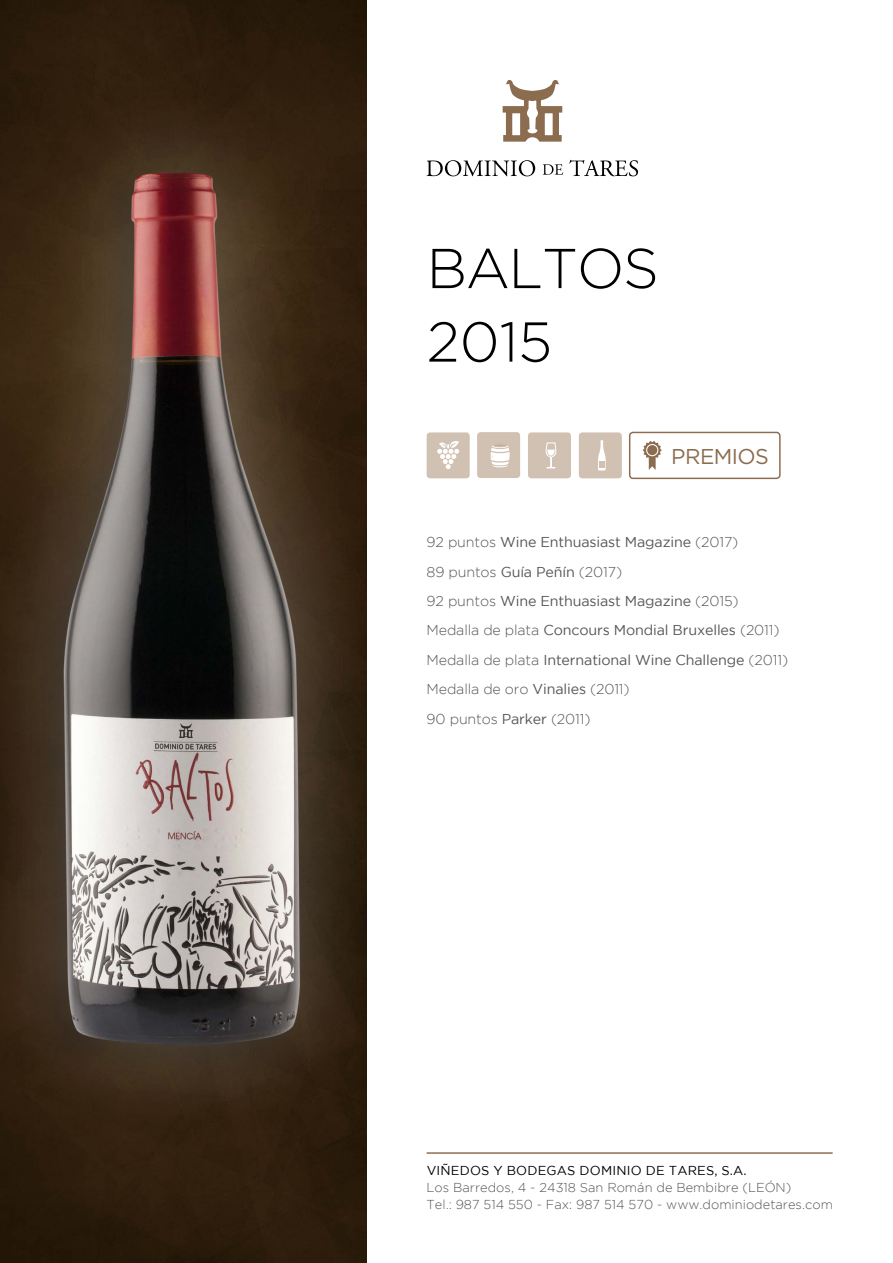
<style>
.page{position:relative;width:893px;height:1263px;background:#fff}
.page>*{position:absolute;margin:0;border:0;box-sizing:border-box;transform-origin:0 0}
.t1{font:300 56.1px/73.5px "Gotham";letter-spacing:-.025em;color:#000}
.t2{font:21.45px "Gotham";letter-spacing:-.025em;color:#8b6c4e}
.t3{font:14.25px/29.4px "Gotham";letter-spacing:-.01em;color:#56565a}
.t4{font:300 12.9px/17.2px "Gotham";color:#56565a}
.t5{font:12.9px "Gotham";letter-spacing:.015em;color:#000}
.s1{font-weight:300}
</style>
<div class="page">
<div style="left:0;top:0;width:366px;height:1263px;background:#2d1c0c"></div>
<div style="left:629px;top:432px;width:152px;height:47px;border:1px solid #8b6c4e;border-radius:3px"></div>
<div style="left:528px;top:432px;width:43px;height:46px;background:#d1c1b2;border-radius:3px"></div>
<div style="left:427px;top:432px;width:43px;height:46px;background:#d1c1b2;border-radius:3px"></div>
<svg style="left:437px;top:441px;width:22px;height:28px"></svg>
<svg style="left:545px;top:442px;width:12px;height:27px"></svg>
<svg style="left:643px;top:441px;width:19px;height:29px"></svg>
<div style="left:646px;top:444px;width:12px;height:12px;border:1px solid #fff;border-radius:50%"></div>
<hr style="left:427px;top:1152px;width:405px;height:2px;background:#8b6c4e">
<svg style="left:427px;top:160px;width:108px;height:16px"></svg>
<svg style="left:543px;top:164px;width:20px;height:11px"></svg>
<svg style="left:569px;top:160px;width:69px;height:16px"></svg>
<svg style="left:503px;top:80px;width:59px;height:62px"></svg>
<div style="left:477px;top:432px;width:43px;height:46px;background:#d1c1b2;border-radius:3px"></div>
<svg style="left:490px;top:444px;width:20px;height:23px"></svg>
<div style="left:579px;top:432px;width:43px;height:46px;background:#d1c1b2;border-radius:3px"></div>
<svg style="left:598px;top:440px;width:8px;height:30px"></svg>
<div style="left:0;top:79px;width:396px;height:1061px;background:#fff;opacity:.3"></div>
<img style="left:48px;top:167px;width:270px;height:885px">
<h1 class="t1" style="left:427px;top:231px;width:234px">BALTOS<br>2015</h1>
<h2 class="t2" style="left:671px;top:445px;width:99px">PREMIOS</h2>
<p class="t3" style="left:427px;top:527px;width:363px"><span class="s1">92 puntos</span> Wine Enthuasiast Magazine <span class="s1">(2017)<br>89 puntos</span> Guía Peñín <span class="s1">(2017)<br>92 puntos</span> Wine Enthuasiast Magazine <span class="s1">(2015)<br>Medalla de plata</span> Concours Mondial Bruxelles <span class="s1">(2011)<br>Medalla de plata</span> International Wine Challenge <span class="s1">(2011)<br>Medalla de oro</span> Vinalies <span class="s1">(2011)<br>90 puntos</span> Parker <span class="s1">(2011)</span></p>
<p class="t5" style="left:427px;top:1163px;width:321px">VIÑEDOS Y BODEGAS DOMINIO DE TARES, S.A.</p>
<p class="t4" style="left:427px;top:1178px;width:408px">Los Barredos, 4 - 24318 San Román de Bembibre (LEÓN)<br>Tel.: 987 514 550 - Fax: 987 514 570 - www.dominiodetares.com</p>
</div>
